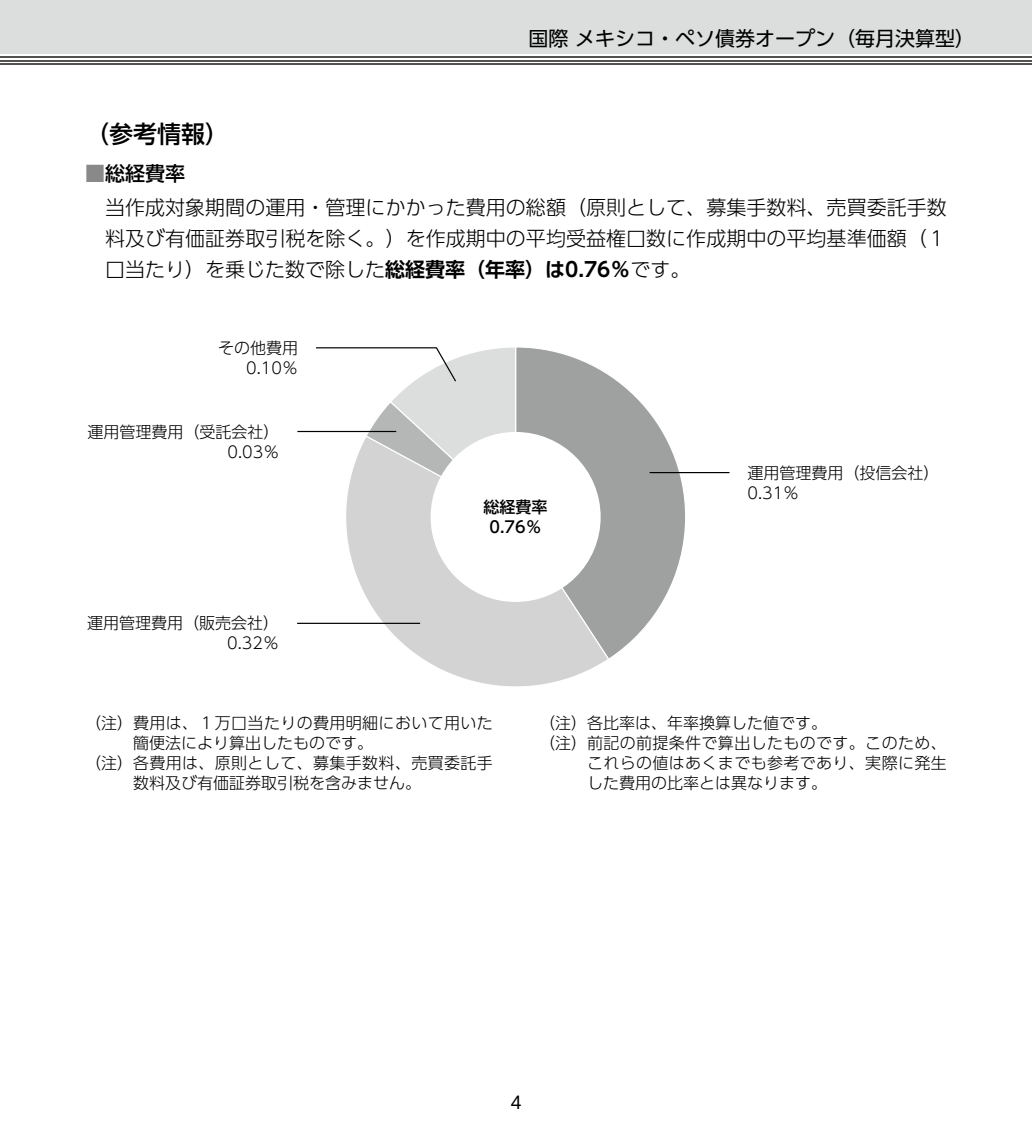
<style>
.page{position:relative;width:1032px;height:1134px;background:#fff}
.page>*{position:absolute;margin:0;border:0;box-sizing:border-box;transform-origin:0 0}
.t1{font:500 24px "UD Shin Go Pro";color:#000}
.t2{font:300 20px/34px "UD Shin Go Pro";color:#000}
.t3{font:20px "UD Shin Go Pro";color:#000}
.t4{font:17px "UD Shin Go Pro";color:#000}
.t5{font:300 16px/20px "UD Shin Go Pro";color:#000;text-align:right}
.t6{font:300 16px "UD Shin Go Pro";letter-spacing:.025em;color:#000}
.t7{font:500 16px/20px "UD Shin Go Pro";color:#000;text-align:center}
.s1{font-weight:500;color:#898989}
.s2{font-weight:500}
.s3{font-family:"UD Shin Go Pro De";font-weight:700}
</style>
<div class="page">
<div style="left:0;top:0;width:1032px;height:54px;background:#dcdddd"></div>
<hr style="left:0;top:63px;width:1032px;height:2px;background:#545251">
<hr style="left:0;top:60px;width:1032px;height:1px;background:#545251">
<hr style="left:0;top:56px;width:1032px;height:2px;background:#545251">
<svg style="left:523px;top:347px;width:164px;height:311px"></svg>
<svg style="left:336px;top:434px;width:274px;height:253px"></svg>
<div style="left:431px;top:432px;width:170px;height:170px;background:#fff;border-radius:50%"></div>
<hr style="left:297px;top:431px;width:99px;height:1px;background:#000">
<svg style="left:315px;top:347px;width:208px;height:176px"></svg>
<hr style="left:297px;top:623px;width:123px;height:1px;background:#000">
<hr style="left:649px;top:472px;width:80px;height:1px;background:#000">
<p class="t3" style="left:528px;top:22px;width:448px">国際 メキシコ・ペソ債券オープン（毎月決算型）</p>
<h1 class="t1" style="left:85px;top:114px;width:145px">（参考情報）</h1>
<p class="t2" style="left:105px;top:155px;width:843px;text-indent:-20px"><span class="s1">■</span><span class="s2">総経費率<br></span>当作成対象期間の運用・管理にかかった費用の総額（原則として、募集手数料、売買委託手数</p>
<p class="t2" style="left:105px;top:222px;width:843px;line-height:31px">料及び有価証券取引税を除く。）を作成期中の平均受益権口数に作成期中の平均基準価額（１口当たり）を乗じた数で除した<span class="s3">総経費率（年率）は0.76％</span>です。</p>
<p class="t5" style="left:218px;top:337px;width:81px">その他費用<br>0.10％</p>
<p class="t5" style="left:87px;top:421px;width:193px">運用管理費用（受託会社）<br>0.03％</p>
<p class="t5" style="left:87px;top:613px;width:193px">運用管理費用（販売会社）<br>0.32％</p>
<p class="t7" style="left:484px;top:496px;width:65px">総経費率<br>0.76％</p>
<p class="t7" style="left:484px;top:496px;width:65px">●●●●</p>
<p class="t7" style="left:500px;top:516px;width:33px">●％</p>
<p class="t5" style="left:747px;top:462px;width:193px;text-align:left">運用管理費用（投信会社）<br>0.31％</p>
<p class="t6" style="left:85px;top:710px;width:409px">（注）費用は、１万口当たりの費用明細において用いた</p>
<p class="t5" style="left:133px;top:732px;width:241px">簡便法により算出したものです。</p>
<p class="t6" style="left:85px;top:750px;width:409px">（注）各費用は、原則として、募集手数料、売買委託手</p>
<p class="t5" style="left:133px;top:772px;width:289px">数料及び有価証券取引税を含みません。</p>
<p class="t5" style="left:539px;top:712px;width:289px">（注）各比率は、年率換算した値です。</p>
<p class="t6" style="left:539px;top:730px;width:409px">（注）前記の前提条件で算出したものです。このため、</p>
<p class="t6" style="left:587px;top:750px;width:361px">これらの値はあくまでも参考であり、実際に発生</p>
<p class="t5" style="left:587px;top:772px;width:241px">した費用の比率とは異なります。</p>
<p class="t4" style="left:510px;top:1089px;width:13px">4</p>
</div>
